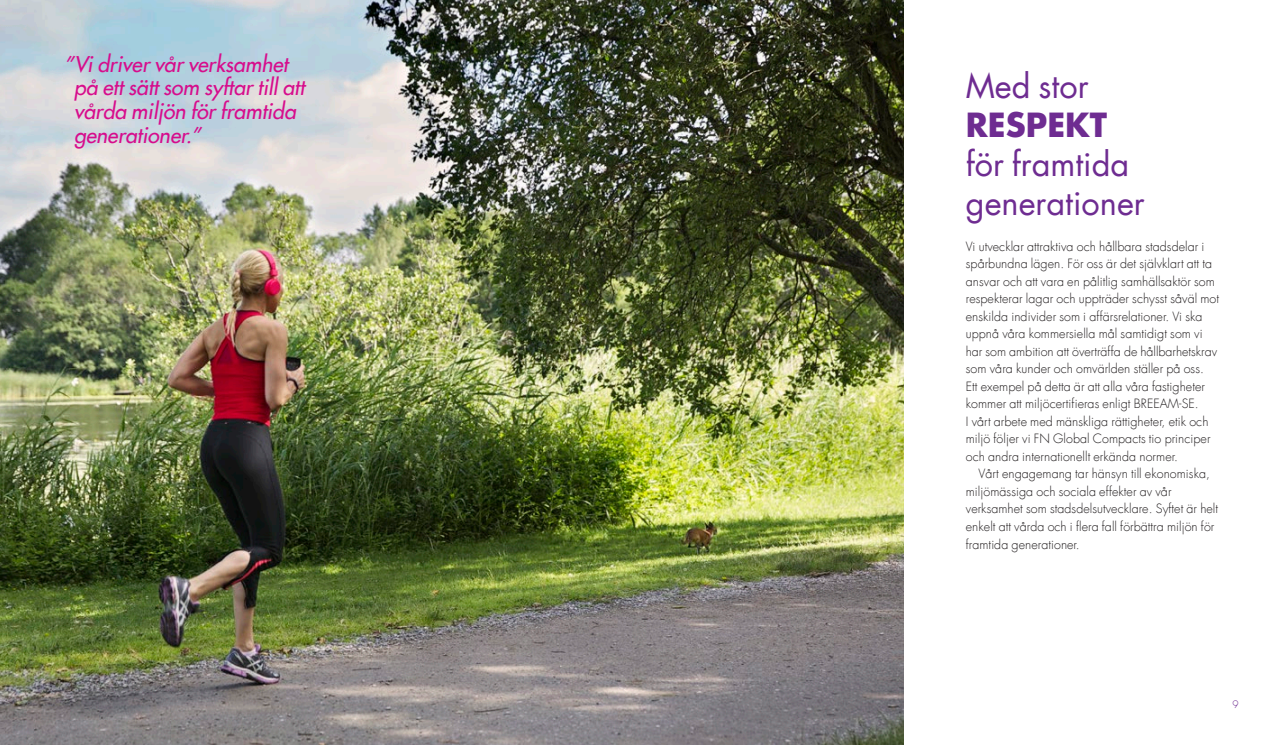
<style>
.page{position:relative;width:1276px;height:745px;background:#fff}
.page>*{position:absolute;margin:0;border:0;box-sizing:border-box;transform-origin:0 0}
.t1{font:32.5px/39px "Futura LT";color:#6e2c91}
.t2{font:italic 21.25px/23.8px "Futura LT";color:#d70c8c}
.t3{font:300 12.5px/17.5px "Futura LT";letter-spacing:.005em;color:#231f20}
.t4{font:300 10px "Futura LT";color:#6e2c91}
.s1{font-weight:700}
</style>
<div class="page">
<img style="left:0;top:0;width:904px;height:744px">
<p class="t2" style="left:74px;top:52px;width:232px;text-indent:-9px">”Vi driver vår verksamhet på ett sätt som syftar till att vårda miljön för framtida generationer.”</p>
<p class="t1" style="left:966px;top:67px;width:124px">Med stor</p>
<p class="t1" style="left:966px;top:106px;width:180px"><span class="s1">RESPEKT </span>för framtida generationer</p>
<p class="t3" style="left:966px;top:237px;width:255px">Vi utvecklar attraktiva och hållbara stadsdelar i spårbundna lägen. För oss är det självklart att ta ansvar och att vara en pålitlig samhällsaktör som respekterar lagar och uppträder schysst såväl mot enskilda individer som i affärsrelationer. Vi ska uppnå våra kommersiella mål samtidigt som vi har som ambition att överträffa de hållbarhetskrav som våra kunder och omvärlden ställer på oss.<br>Ett exempel på detta är att alla våra fastigheter kommer att miljöcertifieras enligt BREEAM-SE.<br>I vårt arbete med mänskliga rättigheter, etik och miljö följer vi FN Global Compacts tio principer och andra internationellt erkända normer.</p>
<p class="t3" style="left:978px;top:465px;width:233px">Vårt engagemang tar hänsyn till ekonomiska,</p>
<p class="t3" style="left:966px;top:482px;width:254px">miljömässiga och sociala effekter av vår verksamhet som stadsdelsutvecklare. Syftet är helt enkelt att vårda och i flera fall förbättra miljön för framtida generationer.</p>
<p class="t4" style="left:1232px;top:697px;width:8px">9</p>
</div>
